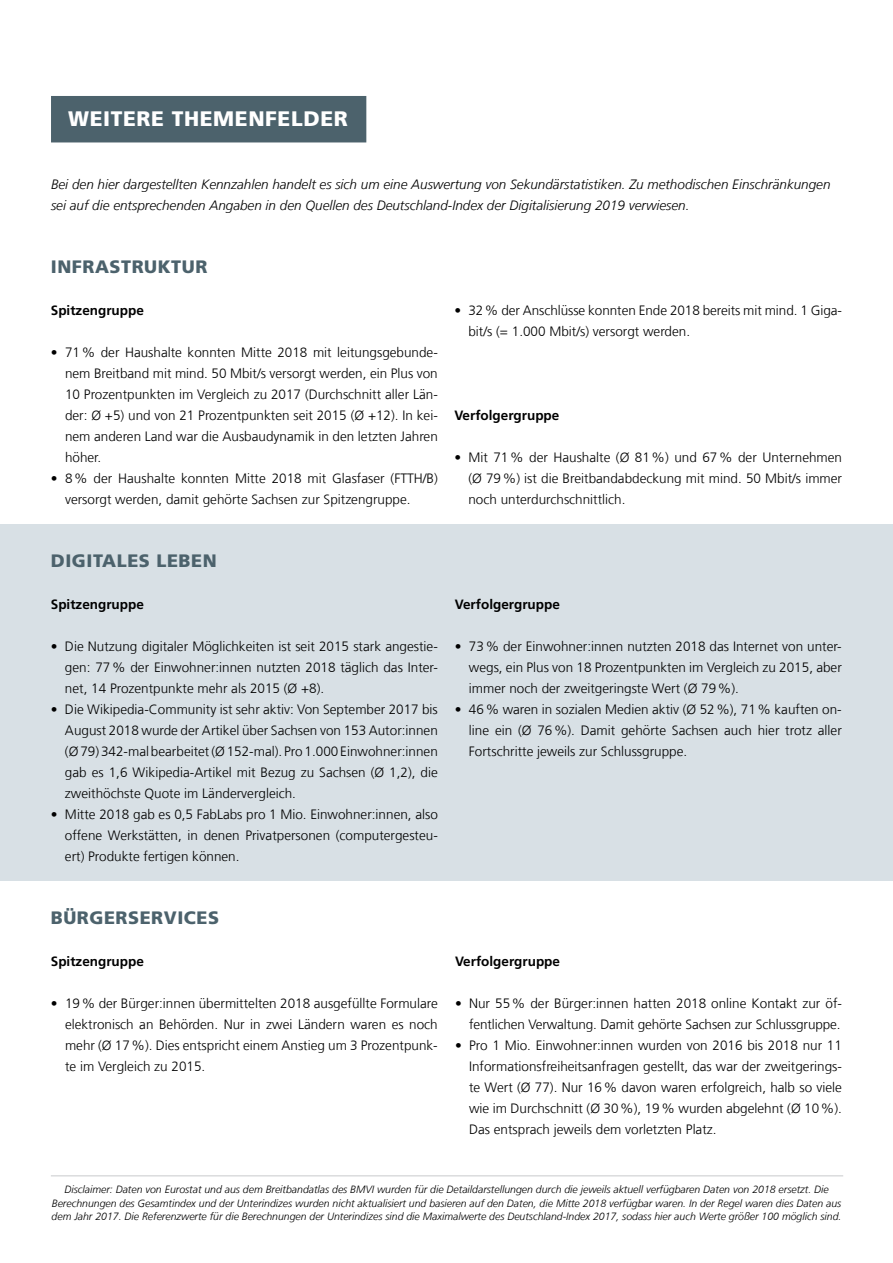
<style>
.page{position:relative;width:893px;height:1263px;background:#fff}
.page>*{position:absolute;margin:0;border:0;box-sizing:border-box;transform-origin:0 0}
.t1{font:900 21px "Frutiger LT Com";letter-spacing:.03em;color:#fff}
.t2{font:900 18px "Frutiger LT Com";letter-spacing:.03em;color:#4c626c}
.t3{font:300 13.5px/21px "Frutiger LT Com";color:#000;text-align:justify}
.t4{font:italic 300 13.5px/21px "Frutiger LT Com";color:#000}
.t5{font:700 13.5px "Frutiger LT Com";color:#000}
.t6{font:italic 300 10.5px/13.5px "Frutiger LT Com";color:#000;text-align:center}
</style>
<div class="page">
<div style="left:0;top:525px;width:893px;height:356px;background:#d8e0e5"></div>
<div style="left:51px;top:96px;width:315px;height:46px;background:#4c626c"></div>
<hr style="left:51px;top:1175px;width:792px;height:1px;background:#c8cacc">
<h1 class="t1" style="left:68px;top:106px;width:281px">WEITERE THEMENFELDER</h1>
<p class="t4" style="left:51px;top:173px;width:781px">Bei den hier dargestellten Kennzahlen handelt es sich um eine Auswertung von Sekundärstatistiken. Zu methodischen Einschränkungen sei auf die entsprechenden Angaben in den Quellen des Deutschland-Index der Digitalisierung 2019 verwiesen.</p>
<h2 class="t2" style="left:51px;top:256px;width:158px">INFRASTRUKTUR</h2>
<p class="t5" style="left:51px;top:302px;width:95px">Spitzengruppe</p>
<p class="t3" style="left:65px;top:342px;width:374px;text-indent:-14px">• 71% der Haushalte konnten Mitte 2018 mit leitungsgebunde&shy;nem Breitband mit mind. 50 Mbit/s versorgt werden, ein Plus von 10 Prozentpunkten im Vergleich zu 2017 (Durchschnitt aller Län&shy;der: Ø +5) und von 21 Prozentpunkten seit 2015 (Ø +12). In kei&shy;nem anderen Land war die Ausbaudynamik in den letzten Jahren höher.</p>
<p class="t3" style="left:65px;top:468px;width:374px;text-indent:-14px">• 8% der Haushalte konnten Mitte 2018 mit Glasfaser (FTTH/B) versorgt werden, damit gehörte Sachsen zur Spitzengruppe.</p>
<p class="t3" style="left:468px;top:300px;width:374px;text-indent:-14px">• 32% der Anschlüsse konnten Ende 2018 bereits mit mind. 1 Giga&shy;bit/s (= 1.000 Mbit/s) versorgt werden.</p>
<p class="t5" style="left:454px;top:407px;width:107px">Verfolgergruppe</p>
<p class="t3" style="left:468px;top:447px;width:375px;text-indent:-14px">• Mit 71% der Haushalte (Ø 81%) und 67% der Unternehmen (Ø 79%) ist die Breitbandabdeckung mit mind. 50 Mbit/s immer noch unterdurchschnittlich.</p>
<h2 class="t2" style="left:51px;top:550px;width:167px">DIGITALES LEBEN</h2>
<p class="t5" style="left:51px;top:596px;width:95px">Spitzengruppe</p>
<p class="t3" style="left:65px;top:636px;width:374px;text-indent:-14px">• Die Nutzung digitaler Möglichkeiten ist seit 2015 stark angestie&shy;gen: 77% der Einwohner:innen nutzten 2018 täglich das Inter&shy;net, 14 Prozentpunkte mehr als 2015 (Ø +8).</p>
<p class="t3" style="left:65px;top:699px;width:374px;text-indent:-14px">• Die Wikipedia-Community ist sehr aktiv: Von September 2017 bis August 2018 wurde der Artikel über Sachsen von 153 Autor:innen (Ø 79) 342-mal bearbeitet (Ø 152-mal). Pro 1.000 Einwohner:innen gab es 1,6 Wikipedia-Artikel mit Bezug zu Sachsen (Ø 1,2), die zweithöchste Quote im Ländervergleich.</p>
<p class="t3" style="left:65px;top:804px;width:374px;text-indent:-14px">• Mitte 2018 gab es 0,5 FabLabs pro 1 Mio. Einwohner:innen, also offene Werkstätten, in denen Privatpersonen (computergesteu&shy;ert) Produkte fertigen können.</p>
<p class="t5" style="left:455px;top:596px;width:107px">Verfolgergruppe</p>
<p class="t3" style="left:469px;top:636px;width:374px;text-indent:-14px">• 73% der Einwohner:innen nutzten 2018 das Internet von unter&shy;wegs, ein Plus von 18 Prozentpunkten im Vergleich zu 2015, aber immer noch der zweitgeringste Wert (Ø 79%).</p>
<p class="t3" style="left:469px;top:699px;width:374px;text-indent:-14px">• 46% waren in sozialen Medien aktiv (Ø 52%), 71% kauften on&shy;line ein (Ø 76%). Damit gehörte Sachsen auch hier trotz aller Fortschritte jeweils zur Schlussgruppe.</p>
<h2 class="t2" style="left:51px;top:907px;width:170px">BÜRGERSERVICES</h2>
<p class="t5" style="left:51px;top:953px;width:95px">Spitzengruppe</p>
<p class="t3" style="left:65px;top:993px;width:374px;text-indent:-14px">• 19% der Bürger:innen übermittelten 2018 ausgefüllte Formulare elektronisch an Behörden. Nur in zwei Ländern waren es noch mehr (Ø 17%). Dies entspricht einem Anstieg um 3 Prozentpunk&shy;te im Vergleich zu 2015.</p>
<p class="t5" style="left:455px;top:953px;width:107px">Verfolgergruppe</p>
<p class="t3" style="left:455px;top:993px;width:388px;text-align:right">• Nur 55% der Bürger:innen hatten 2018 online Kontakt zur öf&shy;fentlichen Verwaltung. Damit gehörte Sachsen zur Schlussgruppe.</p>
<p class="t3" style="left:469px;top:1035px;width:374px;text-indent:-14px">• Pro 1 Mio. Einwohner:innen wurden von 2016 bis 2018 nur 11<br>Informationsfreiheitsanfragen gestellt, das war der zweitgerings&shy;te Wert (Ø 77). Nur 16% davon waren erfolgreich, halb so viele wie im Durchschnitt (Ø 30%), 19% wurden abgelehnt (Ø 10%).<br>Das entsprach jeweils dem vorletzten Platz.</p>
<p class="t6" style="left:52px;top:1183px;width:791px">Disclaimer: Daten von Eurostat und aus dem Breitbandatlas des BMVI wurden für die Detaildarstellungen durch die jeweils aktuell verfügbaren Daten von 2018 ersetzt. Die<br>Berechnungen des Gesamtindex und der Unterindizes wurden nicht aktualisiert und basieren auf den Daten, die Mitte 2018 verfügbar waren. In der Regel waren dies Daten aus dem Jahr 2017. Die Referenzwerte für die Berechnungen der Unterindizes sind die Maximalwerte des Deutschland-Index 2017, sodass hier auch Werte größer 100 möglich sind.</p>
</div>
